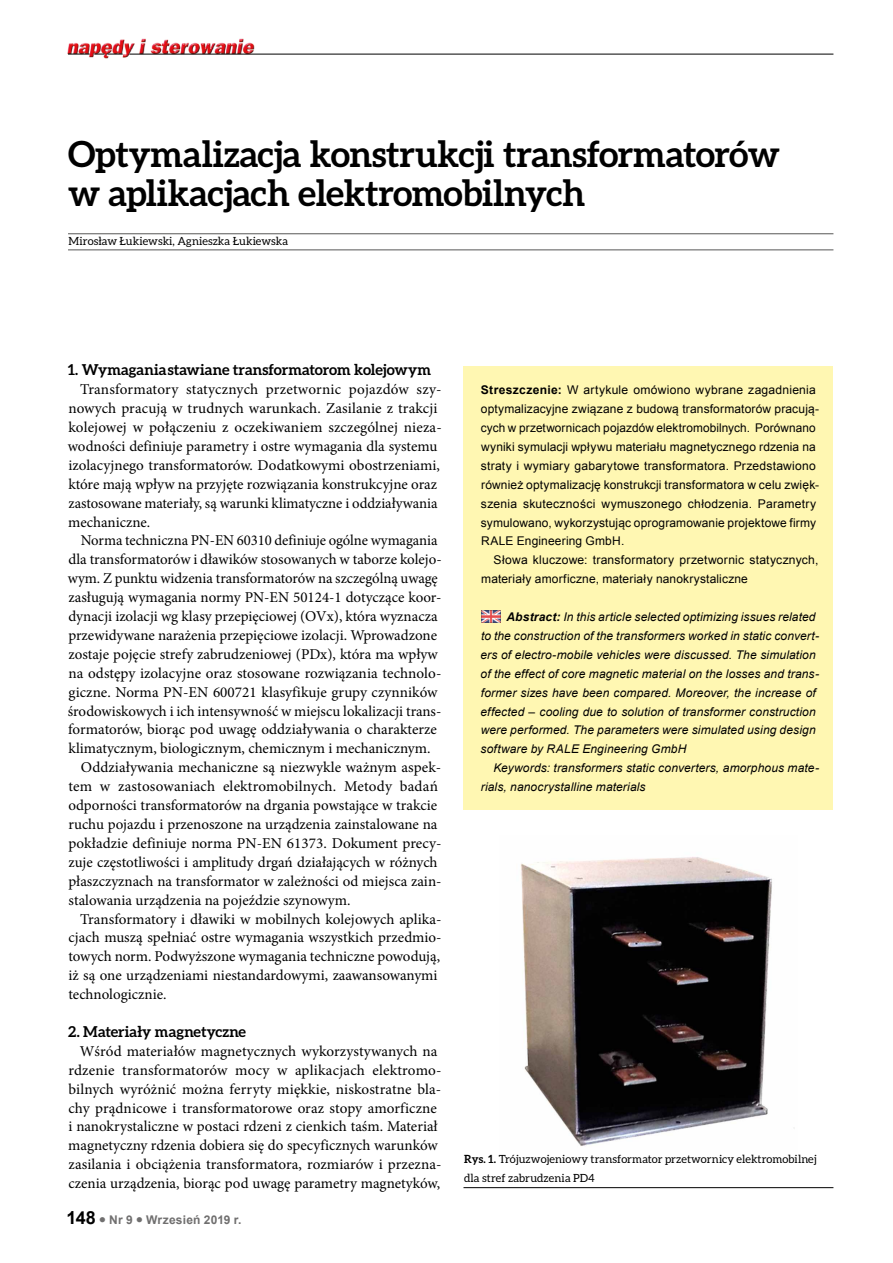
<style>
.page{position:relative;width:893px;height:1263px;background:#fff}
.page>*{position:absolute;margin:0;border:0;box-sizing:border-box;transform-origin:0 0}
.t1{font:700 36px/39px "Aleo";letter-spacing:-.01em;color:#000}
.t2{font:15px/18.9px "Minion Pro";color:#000}
.t3{font:700 15px "Aleo";color:#000}
.t4{font:12px/18.9px "Arial";letter-spacing:.015em;color:#000}
.t5{font:italic 12px/18.9px "Arial";letter-spacing:.01em;color:#000}
.t6{font:700 12px "Arial";letter-spacing:.015em;color:#706f6f}
.t7{font:11.25px/18.9px "Aleo";letter-spacing:.005em;color:#000}
.s1{font-size:18px;color:#000}
.s2{font-weight:700}
</style>
<div class="page">
<img style="left:67px;top:38px;width:190px;height:21px">
<hr style="left:129px;top:54px;width:704px;height:1px;background:#000">
<svg style="left:68px;top:54px;width:55px;height:1px"></svg>
<hr style="left:68px;top:233px;width:765px;height:1px;background:#575756">
<hr style="left:68px;top:250px;width:765px;height:1px;background:#575756">
<div style="left:463px;top:366px;width:370px;height:444px;background:#fff7b2"></div>
<img style="left:520px;top:857px;width:275px;height:289px">
<hr style="left:463px;top:1187px;width:370px;height:1px;background:#000">
<img style="left:482px;top:610px;width:19px;height:12px">
<h1 class="t1" style="left:68px;top:134px;width:713px">Optymalizacja konstrukcji transformatorów w aplikacjach elektromobilnych</h1>
<p class="t7" style="left:69px;top:232px;width:221px">Mirosław Łukiewski, Agnieszka Łukiewska</p>
<p class="t3" style="left:68px;top:361px;width:365px">1. Wymagania stawiane transformatorom kolejowym</p>
<p class="t2" style="left:68px;top:380px;width:375px;text-indent:12px">Transformatory statycznych przetwornic pojazdów szy&shy;nowych pracują w trudnych warunkach. Zasilanie z trakcji kolejowej w połączeniu z oczekiwaniem szczególnej nieza&shy;wodności definiuje parametry i ostre wymagania dla systemu izolacyjnego transformatorów. Dodatkowymi obostrzeniami, które mają wpływ na przyjęte rozwiązania konstrukcyjne oraz zastosowane materiały, są warunki klimatyczne i oddziaływania mechaniczne.</p>
<p class="t2" style="left:81px;top:531px;width:358px">Norma techniczna PN-EN 60310 definiuje ogólne wymagania</p>
<p class="t2" style="left:68px;top:550px;width:375px">dla transformatorów i dławików stosowanych w taborze kolejo-</p>
<p class="t2" style="left:68px;top:569px;width:372px">wym. Z punktu widzenia transformatorów na szczególną uwagę</p>
<p class="t2" style="left:69px;top:588px;width:374px">zasługują wymagania normy PN-EN 50124-1 dotyczące koor-</p>
<p class="t2" style="left:68px;top:607px;width:371px">dynacji izolacji wg klasy przepięciowej (OVx), która wyznacza</p>
<p class="t2" style="left:68px;top:626px;width:370px">przewidywane narażenia przepięciowe izolacji. Wprowadzone</p>
<p class="t2" style="left:69px;top:645px;width:371px">zostaje pojęcie strefy zabrudzeniowej (PDx), która ma wpływ</p>
<p class="t2" style="left:68px;top:664px;width:375px">na odstępy izolacyjne oraz stosowane rozwiązania technolo-</p>
<p class="t2" style="left:69px;top:682px;width:370px">giczne. Norma PN-EN 600721 klasyfikuje grupy czynników</p>
<p class="t2" style="left:68px;top:701px;width:375px">środowiskowych i ich intensywność w miejscu lokalizacji trans-</p>
<p class="t2" style="left:68px;top:720px;width:370px">formatorów, biorąc pod uwagę oddziaływania o charakterze</p>
<p class="t2" style="left:68px;top:739px;width:364px">klimatycznym, biologicznym, chemicznym i mechanicznym.</p>
<p class="t2" style="left:81px;top:758px;width:362px">Oddziaływania mechaniczne są niezwykle ważnym aspek-</p>
<p class="t2" style="left:68px;top:777px;width:371px">tem w zastosowaniach elektromobilnych. Metody badań</p>
<p class="t2" style="left:68px;top:796px;width:370px">odporności transformatorów na drgania powstające w trakcie</p>
<p class="t2" style="left:68px;top:815px;width:371px">ruchu pojazdu i przenoszone na urządzenia zainstalowane na</p>
<p class="t2" style="left:68px;top:834px;width:375px">pokładzie definiuje norma PN-EN 61373. Dokument precy-</p>
<p class="t2" style="left:69px;top:853px;width:371px">zuje częstotliwości i amplitudy drgań działających w różnych</p>
<p class="t2" style="left:68px;top:871px;width:375px">płaszczyznach na transformator w zależności od miejsca zain-</p>
<p class="t2" style="left:69px;top:890px;width:283px">stalowania urządzenia na pojeździe szynowym.</p>
<p class="t2" style="left:80px;top:909px;width:363px">Transformatory i dławiki w mobilnych kolejowych aplika-</p>
<p class="t2" style="left:68px;top:928px;width:375px">cjach muszą spełniać ostre wymagania wszystkich przedmio-</p>
<p class="t2" style="left:68px;top:947px;width:373px">towych norm. Podwyższone wymagania techniczne powodują,</p>
<p class="t2" style="left:68px;top:966px;width:371px">iż są one urządzeniami niestandardowymi, zaawansowanymi</p>
<p class="t2" style="left:68px;top:985px;width:100px">technologicznie.</p>
<p class="t3" style="left:68px;top:1023px;width:179px">2. Materiały magnetyczne</p>
<p class="t2" style="left:68px;top:1042px;width:375px;text-align:center">Wśród materiałów magnetycznych wykorzystywanych na rdzenie transformatorów mocy w aplikacjach elektromo&shy;bilnych wyróżnić można ferryty miękkie, niskostratne bla&shy;chy prądnicowe i transformatorowe oraz stopy amorficzne i nanokrystaliczne w postaci rdzeni z cienkich taśm. Materiał magnetyczny rdzenia dobiera się do specyficznych warunków zasilania i obciążenia transformatora, rozmiarów i przezna&shy;czenia urządzenia, biorąc pod uwagę parametry magnetyków,</p>
<p class="t6" style="left:67px;top:1212px;width:176px"><span class="s1">148</span> ● Nr 9 ● Wrzesień 2019 r.</p>
<p class="t4" style="left:481px;top:381px;width:340px"><span class="s2">Streszczenie:</span> W artykule omówiono wybrane zagadnienia optymalizacyjne związane z budową transformatorów pracują&shy;cych w przetwornicach pojazdów elektromobilnych. Porównano wyniki symulacji wpływu materiału magnetycznego rdzenia na straty i wymiary gabarytowe transformatora. Przedstawiono również optymalizację konstrukcji transformatora w celu zwięk&shy;szenia skuteczności wymuszonego chłodzenia. Parametry symulowano, wykorzystując oprogramowanie projektowe firmy RALE Engineering GmbH.</p>
<p class="t4" style="left:481px;top:551px;width:339px;text-indent:12px">Słowa kluczowe: transformatory przetwornic statycznych, materiały amorficzne, materiały nanokrystaliczne</p>
<p class="t5" style="left:480px;top:608px;width:340px;text-indent:26px"><span class="s2">Abstract:</span> In this article selected optimizing issues related to the construction of the transformers worked in static convert&shy;ers of electro-mobile vehicles were discussed. The simulation of the effect of core magnetic material on the losses and trans&shy;former sizes have been compared. Moreover, the increase of effected – cooling due to solution of transformer construction were performed. The parameters were simulated using design software by RALE Engineering GmbH</p>
<p class="t5" style="left:481px;top:759px;width:340px;text-indent:13px">Keywords: transformers static converters, amorphous mate&shy;rials, nanocrystalline materials</p>
<p class="t7" style="left:464px;top:1150px;width:354px"><span class="s2">Rys. 1.</span> Trójuzwojeniowy transformator przetwornicy elektromobilnej dla stref zabrudzenia PD4</p>
</div>
